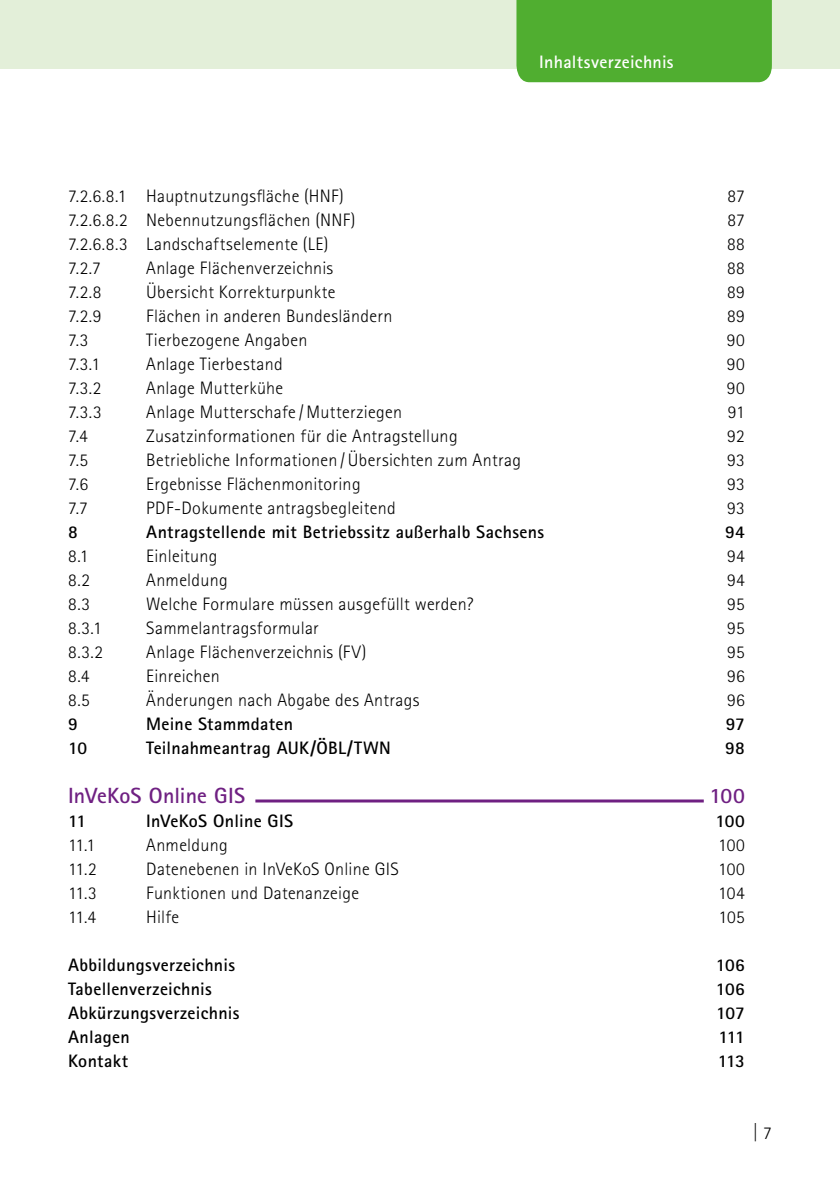
<style>
.page{position:relative;width:840px;height:1191px;background:#fff}
.page>*{position:absolute;margin:0;border:0;box-sizing:border-box;transform-origin:0 0}
.t1{font:700 22px "Rotis Sans Serif Pro";letter-spacing:.005em;color:#6f2082}
.t2{font:300 18px "Rotis Sans Serif Pro";letter-spacing:.02em;color:#000}
.t3{font:700 18px "Rotis Sans Serif Pro";letter-spacing:.015em;color:#000}
.t4{font:700 18px "Rotis Sans Serif Pro";letter-spacing:.015em;color:#fff}
</style>
<div class="page">
<div style="left:0;top:0;width:839px;height:68px;background:#e3efd9"></div>
<div style="left:516px;top:0;width:255px;height:82px;background:#50ae30"></div>
<hr style="left:255px;top:799px;width:448px;height:3px;background:#6f2082">
<p class="t4" style="left:539px;top:51px;width:136px">Inhaltsverzeichnis</p>
<p class="t2" style="left:68px;top:186px;width:277px">7.2.6.8.1 Hauptnutzungsfläche (HNF)</p>
<p class="t2" style="left:727px;top:186px;width:19px">87</p>
<p class="t2" style="left:68px;top:210px;width:289px">7.2.6.8.2 Nebennutzungsflächen (NNF)</p>
<p class="t2" style="left:727px;top:210px;width:19px">87</p>
<p class="t2" style="left:68px;top:234px;width:262px">7.2.6.8.3 Landschaftselemente (LE)</p>
<p class="t2" style="left:726px;top:234px;width:19px">88</p>
<p class="t2" style="left:68px;top:258px;width:34px">7.2.7</p>
<p class="t2" style="left:146px;top:258px;width:188px">Anlage Flächenverzeichnis</p>
<p class="t2" style="left:726px;top:258px;width:19px">88</p>
<p class="t2" style="left:68px;top:282px;width:35px">7.2.8</p>
<p class="t2" style="left:146px;top:282px;width:191px">Übersicht Korrekturpunkte</p>
<p class="t2" style="left:726px;top:282px;width:19px">89</p>
<p class="t2" style="left:68px;top:306px;width:35px">7.2.9</p>
<p class="t2" style="left:146px;top:306px;width:247px">Flächen in anderen Bundesländern</p>
<p class="t2" style="left:726px;top:306px;width:19px">89</p>
<p class="t2" style="left:68px;top:330px;width:22px">7.3</p>
<p class="t2" style="left:146px;top:330px;width:163px">Tierbezogene Angaben</p>
<p class="t2" style="left:726px;top:330px;width:19px">90</p>
<p class="t2" style="left:68px;top:354px;width:33px">7.3.1</p>
<p class="t2" style="left:146px;top:354px;width:138px">Anlage Tierbestand</p>
<p class="t2" style="left:726px;top:354px;width:19px">90</p>
<p class="t2" style="left:68px;top:378px;width:35px">7.3.2</p>
<p class="t2" style="left:146px;top:378px;width:138px">Anlage Mutterkühe</p>
<p class="t2" style="left:726px;top:378px;width:19px">90</p>
<p class="t2" style="left:68px;top:402px;width:35px">7.3.3</p>
<p class="t2" style="left:146px;top:402px;width:257px">Anlage Mutterschafe / Mutterziegen</p>
<p class="t2" style="left:727px;top:402px;width:19px">91</p>
<p class="t2" style="left:68px;top:426px;width:21px">7.4</p>
<p class="t2" style="left:146px;top:426px;width:313px">Zusatzinformationen für die Antragstellung</p>
<p class="t2" style="left:726px;top:426px;width:19px">92</p>
<p class="t2" style="left:68px;top:450px;width:22px">7.5</p>
<p class="t2" style="left:146px;top:450px;width:376px">Betriebliche Informationen / Übersichten zum Antrag</p>
<p class="t2" style="left:726px;top:450px;width:19px">93</p>
<p class="t2" style="left:68px;top:474px;width:21px">7.6</p>
<p class="t2" style="left:146px;top:474px;width:216px">Ergebnisse Flächenmonitoring</p>
<p class="t2" style="left:726px;top:474px;width:19px">93</p>
<p class="t2" style="left:68px;top:498px;width:21px">7.7</p>
<p class="t2" style="left:146px;top:498px;width:251px">PDF-Dokumente antragsbegleitend</p>
<p class="t2" style="left:726px;top:498px;width:19px">93</p>
<p class="t3" style="left:68px;top:521px;width:11px">8</p>
<p class="t3" style="left:146px;top:521px;width:399px">Antragstellende mit Betriebssitz außerhalb Sachsens</p>
<p class="t3" style="left:724px;top:521px;width:21px">94</p>
<p class="t2" style="left:68px;top:546px;width:22px">8.1</p>
<p class="t2" style="left:146px;top:546px;width:73px">Einleitung</p>
<p class="t2" style="left:726px;top:546px;width:19px">94</p>
<p class="t2" style="left:68px;top:570px;width:23px">8.2</p>
<p class="t2" style="left:146px;top:570px;width:83px">Anmeldung</p>
<p class="t2" style="left:726px;top:570px;width:19px">94</p>
<p class="t2" style="left:68px;top:594px;width:24px">8.3</p>
<p class="t2" style="left:146px;top:594px;width:328px">Welche Formulare müssen ausgefüllt werden?</p>
<p class="t2" style="left:726px;top:594px;width:19px">95</p>
<p class="t2" style="left:68px;top:618px;width:35px">8.3.1</p>
<p class="t2" style="left:146px;top:618px;width:174px">Sammelantragsformular</p>
<p class="t2" style="left:726px;top:618px;width:19px">95</p>
<p class="t2" style="left:68px;top:642px;width:37px">8.3.2</p>
<p class="t2" style="left:146px;top:642px;width:221px">Anlage Flächenverzeichnis (FV)</p>
<p class="t2" style="left:726px;top:642px;width:19px">95</p>
<p class="t2" style="left:68px;top:666px;width:23px">8.4</p>
<p class="t2" style="left:146px;top:666px;width:75px">Einreichen</p>
<p class="t2" style="left:726px;top:666px;width:19px">96</p>
<p class="t2" style="left:68px;top:690px;width:23px">8.5</p>
<p class="t2" style="left:146px;top:690px;width:275px">Änderungen nach Abgabe des Antrags</p>
<p class="t2" style="left:726px;top:690px;width:19px">96</p>
<p class="t3" style="left:68px;top:713px;width:11px">9</p>
<p class="t3" style="left:146px;top:713px;width:148px">Meine Stammdaten</p>
<p class="t3" style="left:725px;top:713px;width:21px">97</p>
<p class="t3" style="left:68px;top:737px;width:20px">10</p>
<p class="t3" style="left:146px;top:737px;width:246px">Teilnahmeantrag AUK/ÖBL/TWN</p>
<p class="t3" style="left:724px;top:737px;width:21px">98</p>
<p class="t1" style="left:68px;top:781px;width:178px">InVeKoS Online GIS</p>
<p class="t1" style="left:709px;top:781px;width:37px">100</p>
<p class="t3" style="left:68px;top:809px;width:19px">11</p>
<p class="t3" style="left:146px;top:809px;width:148px">InVeKoS Online GIS</p>
<p class="t3" style="left:715px;top:809px;width:31px">100</p>
<p class="t2" style="left:68px;top:834px;width:29px">11.1</p>
<p class="t2" style="left:146px;top:834px;width:83px">Anmeldung</p>
<p class="t2" style="left:717px;top:834px;width:28px">100</p>
<p class="t2" style="left:68px;top:858px;width:30px">11.2</p>
<p class="t2" style="left:146px;top:858px;width:254px">Datenebenen in InVeKoS Online GIS</p>
<p class="t2" style="left:717px;top:858px;width:28px">100</p>
<p class="t2" style="left:68px;top:882px;width:30px">11.3</p>
<p class="t2" style="left:146px;top:882px;width:214px">Funktionen und Datenanzeige</p>
<p class="t2" style="left:718px;top:882px;width:28px">104</p>
<p class="t2" style="left:68px;top:906px;width:30px">11.4</p>
<p class="t2" style="left:146px;top:906px;width:35px">Hilfe</p>
<p class="t2" style="left:718px;top:906px;width:28px">105</p>
<p class="t3" style="left:68px;top:953px;width:168px">Abbildungsverzeichnis</p>
<p class="t3" style="left:715px;top:953px;width:31px">106</p>
<p class="t3" style="left:68px;top:977px;width:145px">Tabellenverzeichnis</p>
<p class="t3" style="left:715px;top:977px;width:31px">106</p>
<p class="t3" style="left:68px;top:1001px;width:173px">Abkürzungsverzeichnis</p>
<p class="t3" style="left:715px;top:1001px;width:30px">107</p>
<p class="t3" style="left:68px;top:1025px;width:63px">Anlagen</p>
<p class="t3" style="left:718px;top:1025px;width:28px">111</p>
<p class="t3" style="left:68px;top:1049px;width:62px">Kontakt</p>
<p class="t3" style="left:717px;top:1049px;width:28px">113</p>
<p class="t2" style="left:751px;top:1122px;width:21px">| 7</p>
</div>
